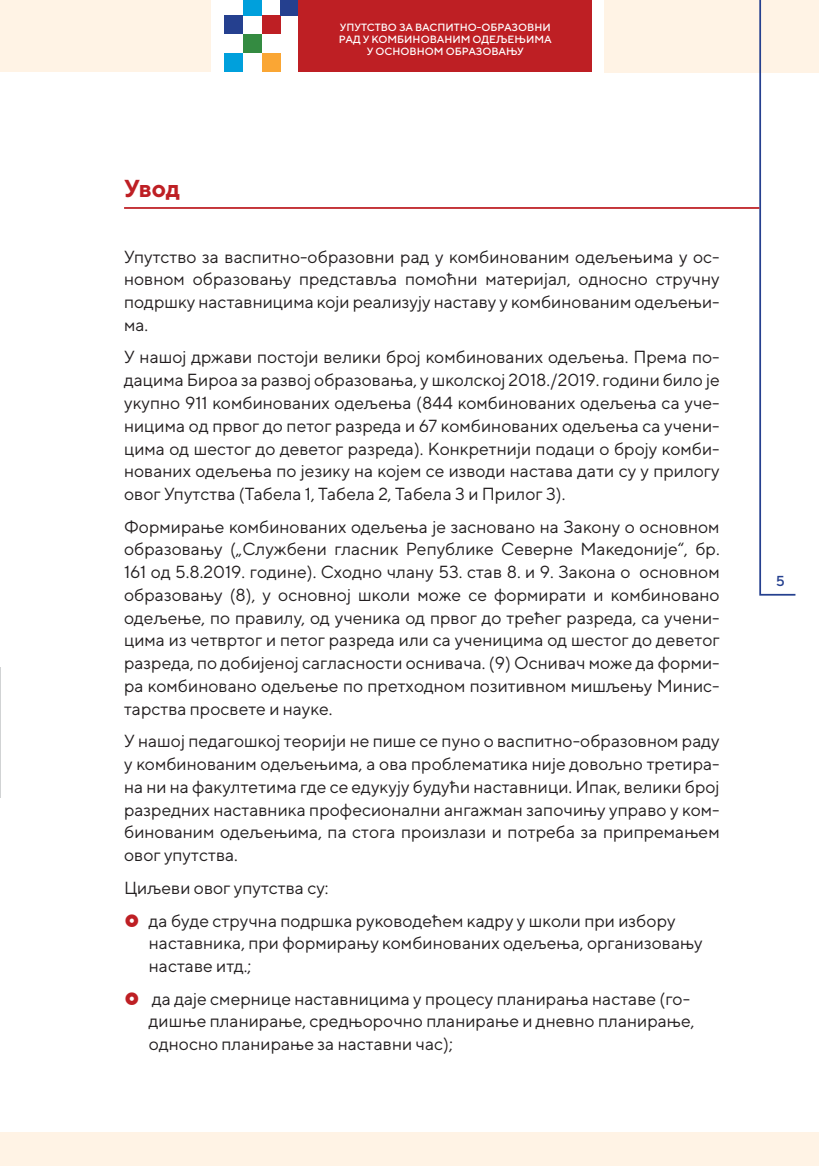
<style>
.page{position:relative;width:819px;height:1166px;background:#fff}
.page>*{position:absolute;margin:0;border:0;box-sizing:border-box;transform-origin:0 0}
.t1{font:700 24.5px "TT Norms";color:#be1f24}
.t2{font:17.5px/22.8px "TT Norms";color:#231f20;text-align:justify}
.t3{font:500 14.53px "TT Norms";color:#25408f}
.t4{font:500 10.5px/12.2px "TT Norms";color:#fff;text-align:center}
</style>
<div class="page">
<div style="left:262px;top:16px;width:18px;height:18px;background:#be1f24"></div>
<div style="left:280px;top:0;width:19px;height:16px;background:#25408f"></div>
<div style="left:243px;top:35px;width:19px;height:18px;background:#348b41"></div>
<div style="left:262px;top:53px;width:18px;height:19px;background:#faa634"></div>
<div style="left:243px;top:0;width:19px;height:16px;background:#00a0dc"></div>
<div style="left:224px;top:53px;width:19px;height:19px;background:#00a0dc"></div>
<div style="left:224px;top:16px;width:19px;height:18px;background:#25408f"></div>
<hr style="left:0;top:1133px;width:4px;height:33px;background:#fff3e5">
<div style="left:4px;top:1133px;width:815px;height:33px;background:#fff3e5"></div>
<div style="left:604px;top:0;width:215px;height:72px;background:#fff3e5"></div>
<div style="left:0;top:0;width:211px;height:72px;background:#fff3e5"></div>
<div style="left:298px;top:0;width:294px;height:72px;background:#be1f24"></div>
<svg style="left:758px;top:0;width:39px;height:596px"></svg>
<hr style="left:124px;top:207px;width:635px;height:2px;background:#be1f24">
<hr style="left:0;top:667px;width:1px;height:131px;background:#d1d3d4">
<h1 class="t1" style="left:124px;top:173px;width:58px">Увод</h1>
<p class="t4" style="left:339px;top:21px;width:214px">УПУТСТВО ЗА ВАСПИТНО-ОБРАЗОВНИ<br>РАД У КОМБИНОВАНИМ ОДЕЉЕЊИМА<br>У ОСНОВНОМ ОБРАЗОВАЊУ</p>
<p class="t2" style="left:124px;top:245px;width:597px">Упутство за васпитно-образовни рад у комбинованим одељењима у ос&shy;новном образовању представља помоћни материјал, односно стручну подршку наставницима који реализују наставу у комбинованим одељењи&shy;ма.</p>
<p class="t2" style="left:124px;top:346px;width:597px">У нашој држави постоји велики број комбинованих одељења. Према по&shy;дацима Бироа за развој образовања, у школској 2018./2019. години било је укупно 911 комбинованих одељења (844 комбинованих одељења са уче&shy;ницима од првог до петог разреда и 67 комбинованих одељења са учени&shy;цима од шестог до деветог разреда). Конкретнији подаци о броју комби&shy;нованих одељења по језику на којем се изводи настава дати су у прилогу овог Упутства (Табела 1, Табела 2, Табела 3 и Прилог 3).</p>
<p class="t2" style="left:124px;top:515px;width:597px">Формирање комбинованих одељења је засновано на Закону о основном образовању („Службени гласник Републике Северне Македоније“, бр.<br>161 од 5.8.2019. године). Сходно члану 53. став 8. и 9. Закона о основном образовању (8), у основној школи може се формирати и комбиновано одељење, по правилу, од ученика од првог до трећег разреда, са учени&shy;цима из четвртог и петог разреда или са ученицима од шестог до деветог разреда, по добијеној сагласности оснивача. (9) Оснивач може да форми&shy;ра комбиновано одељење по претходном позитивном мишљењу Минис&shy;тарства просвете и науке.</p>
<p class="t2" style="left:124px;top:729px;width:597px">У нашој педагошкој теорији не пише се пуно о васпитно-образовном раду у комбинованим одељењима, а ова проблематика није довољно третира&shy;на ни на факултетима где се едукују будући наставници. Ипак, велики број разредних наставника професионални ангажман започињу управо у ком&shy;бинованим одељењима, па стога произлази и потреба за припремањем овог упутства.</p>
<p class="t2" style="left:149px;top:871px;width:528px;line-height:32.7px;text-indent:-25px">Циљеви овог упутства су:<br>да буде стручна подршка руководећем кадру у школи при избору</p>
<p class="t2" style="left:149px;top:931px;width:555px">наставника, при формирању комбинованих одељења, организовању наставе итд.;</p>
<p class="t2" style="left:149px;top:987px;width:547px;text-align:left">да даје смернице наставницима у процесу планирања наставе (го&shy;дишње планирање, средњорочно планирање и дневно планирање, односно планирање за наставни час);</p>
<p class="t3" style="left:775px;top:572px;width:11px">5</p>
</div>
